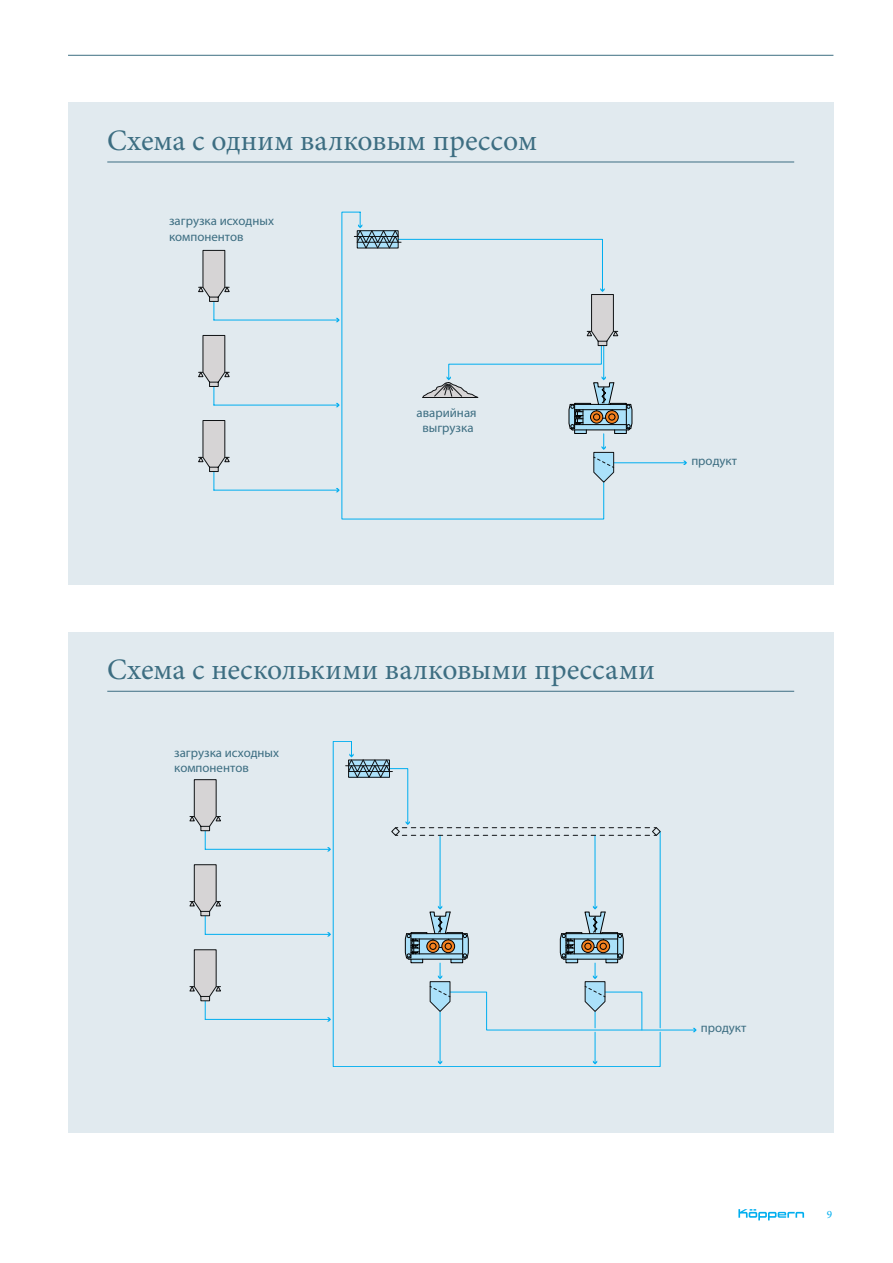
<style>
.page{position:relative;width:893px;height:1263px;background:#fff}
.page>*{position:absolute;margin:0;border:0;box-sizing:border-box;transform-origin:0 0}
.t1{font:29.7px "Minion Pro";letter-spacing:.005em;color:#3d6e82}
.t2{font:12.9px/15.5px "Myriad Pro";color:#3d6e82}
.t3{font:11.25px "Minion Pro";color:#00aeef}
</style>
<div class="page">
<div style="left:68px;top:103px;width:765px;height:481px;background:#e1eaef"></div>
<div style="left:68px;top:632px;width:765px;height:501px;background:#e1eaef"></div>
<hr style="left:614px;top:462px;width:72px;height:1px;background:#00aeef">
<svg style="left:683px;top:461px;width:4px;height:4px"></svg>
<svg style="left:341px;top:212px;width:263px;height:307px"></svg>
<hr style="left:354px;top:236px;width:44px;height:1px;background:#101315">
<svg style="left:356px;top:224px;width:277px;height:259px"></svg>
<svg style="left:198px;top:250px;width:142px;height:72px"></svg>
<svg style="left:198px;top:335px;width:142px;height:72px"></svg>
<svg style="left:198px;top:420px;width:142px;height:72px"></svg>
<svg style="left:189px;top:779px;width:142px;height:72px"></svg>
<svg style="left:189px;top:864px;width:142px;height:72px"></svg>
<svg style="left:189px;top:949px;width:142px;height:72px"></svg>
<svg style="left:333px;top:741px;width:328px;height:326px"></svg>
<svg style="left:348px;top:753px;width:308px;height:83px"></svg>
<div style="left:652px;top:827px;width:8px;height:9px;border:1px solid #101315;border-radius:4px"></div>
<svg style="left:738px;top:1209px;width:66px;height:11px"></svg>
<hr style="left:107px;top:162px;width:687px;height:1px;background:#3d6e82">
<hr style="left:107px;top:691px;width:687px;height:1px;background:#3d6e82">
<hr style="left:68px;top:55px;width:765px;height:1px;background:#3d6e82">
<h1 class="t1" style="left:107px;top:120px;width:431px">Схема с одним валковым прессом</h1>
<p class="t2" style="left:169px;top:213px;width:106px">загрузка исходных компонентов</p>
<p class="t2" style="left:417px;top:404px;width:61px;text-align:center">аварийная выгрузка</p>
<p class="t2" style="left:691px;top:453px;width:47px">продукт</p>
<h1 class="t1" style="left:107px;top:650px;width:549px">Схема с несколькими валковыми прессами</h1>
<p class="t2" style="left:174px;top:744px;width:106px">загрузка исходных компонентов</p>
<p class="t2" style="left:701px;top:1020px;width:47px">продукт</p>
<p class="t3" style="left:827px;top:1206px;width:7px">9</p>
</div>
